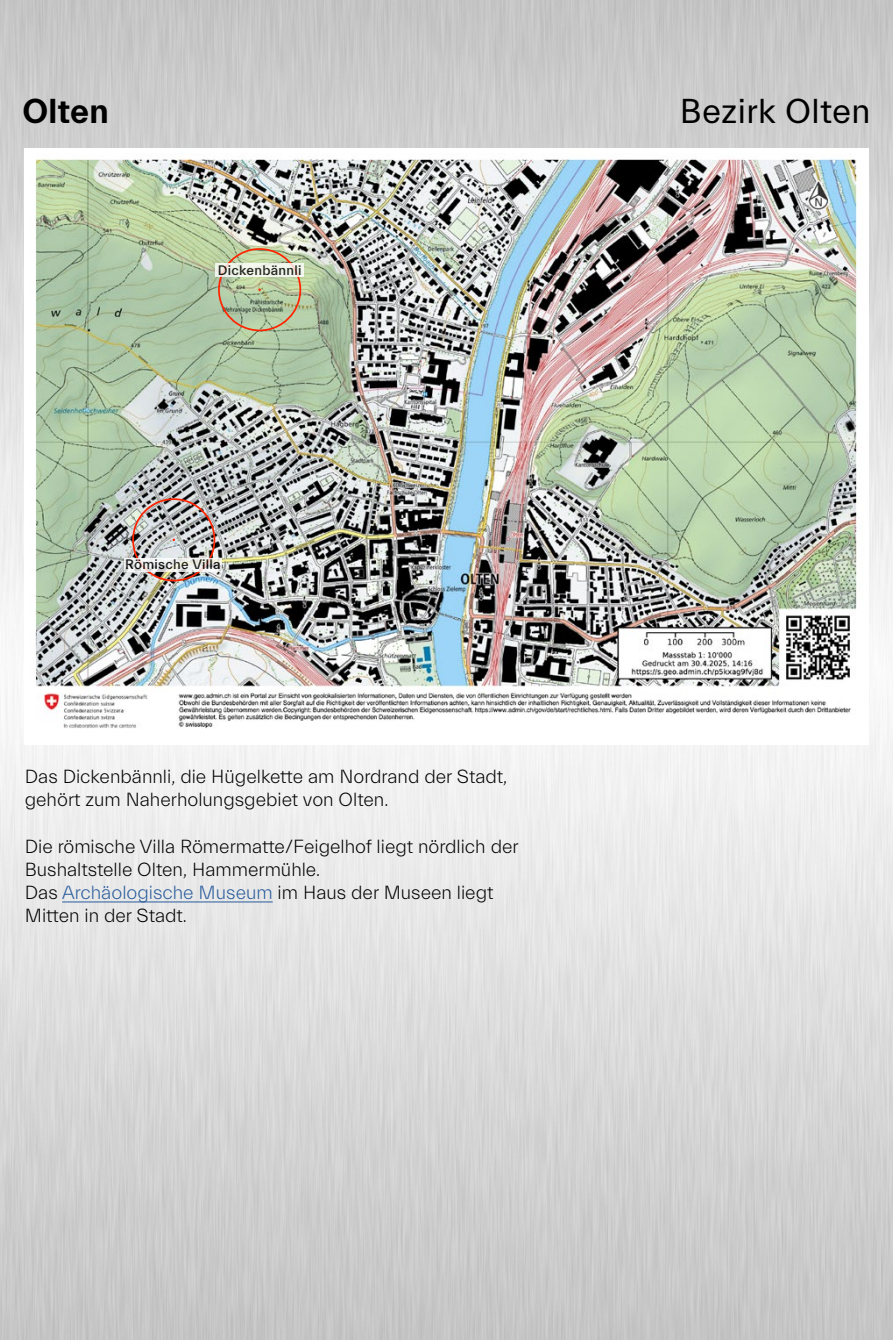
<style>
.page{position:relative;width:893px;height:1340px;background:#fff}
.page>*{position:absolute;margin:0;border:0;box-sizing:border-box;transform-origin:0 0}
.t1{font:35px "Everett";letter-spacing:.01em;color:#000}
.t2{font:700 35px "Everett";letter-spacing:.005em;color:#000}
.t3{font:300 19.25px/23.1px "Everett";color:#000}
.t4{font:500 14px "Everett";letter-spacing:.02em;color:#000}
.s1{color:#275b9b}
</style>
<div class="page">
<img style="left:0;top:0;width:893px;height:1339px">
<img style="left:25px;top:149px;width:843px;height:595px">
<div style="left:132px;top:498px;width:83px;height:83px;border:2px solid #ff2500;border-radius:50%"></div>
<svg style="left:124px;top:558px;width:98px;height:13px"></svg>
<hr style="left:62px;top:901px;width:211px;height:1px;background:#275b9b">
<div style="left:218px;top:248px;width:83px;height:83px;border:2px solid #ff2500;border-radius:50%"></div>
<svg style="left:215px;top:263px;width:89px;height:13px"></svg>
<h1 class="t2" style="left:23px;top:92px;width:88px">Olten</h1>
<h1 class="t1" style="left:680px;top:93px;width:192px">Bezirk Olten</h1>
<p class="t4" style="left:218px;top:262px;width:85px">Dickenbännli</p>
<p class="t4" style="left:125px;top:557px;width:97px">Römische Villa</p>
<p class="t3" style="left:25px;top:765px;width:484px">Das Dickenbännli, die Hügelkette am Nordrand der Stadt, gehört zum Naherholungsgebiet von Olten.</p>
<p class="t3" style="left:25px;top:835px;width:495px">Die römische Villa Römermatte/Feigelhof liegt nördlich der Bushaltstelle Olten, Hammermühle.<br>Das <span class="s1">Archäologische Museum</span> im Haus der Museen liegt Mitten in der Stadt.</p>
</div>
